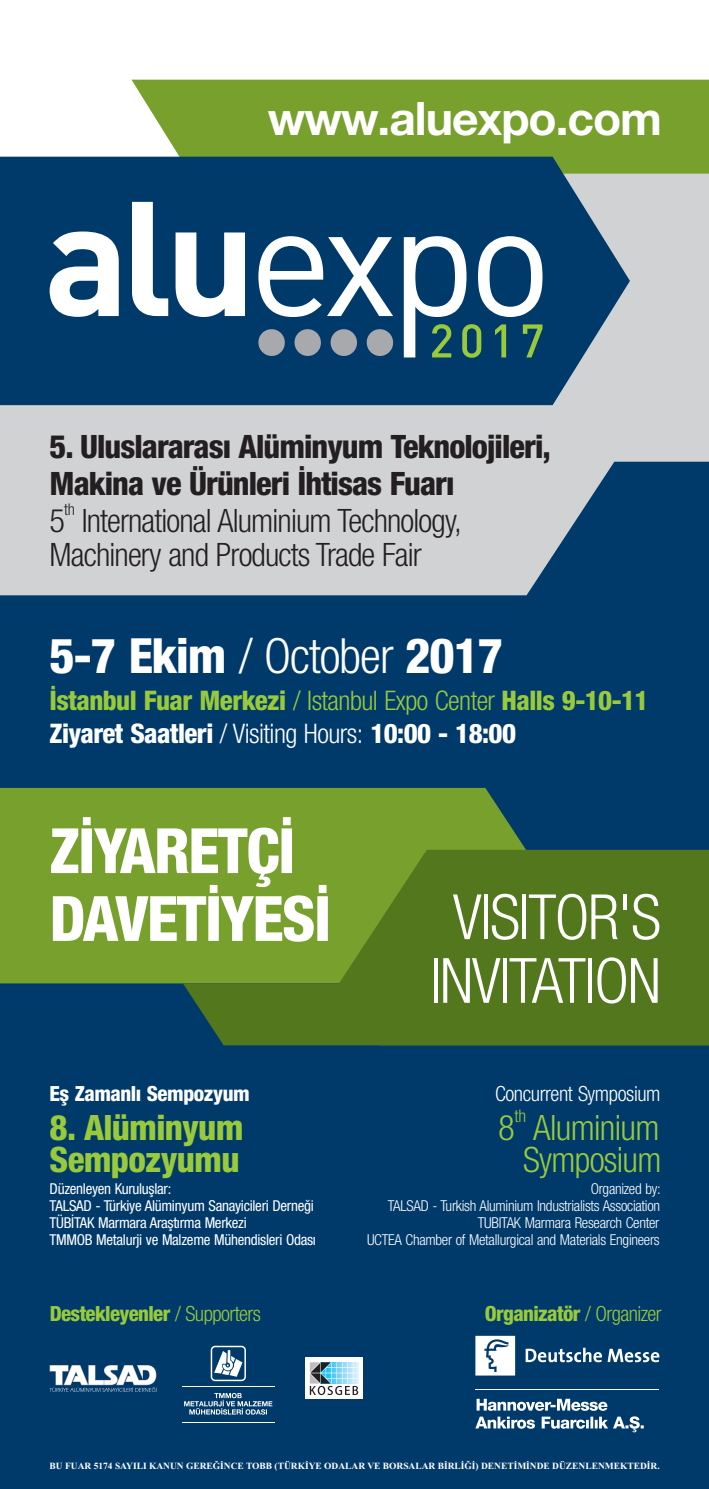
<style>
.page{position:relative;width:709px;height:1489px;background:#fff}
.page>*{position:absolute;margin:0;border:0;box-sizing:border-box;transform-origin:0 0}
.t1{font:800 condensed 62.5px/67.8px "Helvetica Neue LT Pro";letter-spacing:-.025em;color:#fff}
.t2{font:300 condensed 62.5px/63.5px "Helvetica Neue LT Pro";letter-spacing:-.025em;color:#fff;text-align:center}
.t3{font:800 condensed 48.5px "Helvetica Neue LT Pro";letter-spacing:-.02em;color:#fff}
.t4{font:700 46.25px "Helvetica Neue LT Pro";letter-spacing:-.02em;color:#fff}
.t5{font:800 condensed 35px/32px "Helvetica Neue LT Pro";letter-spacing:-.02em;color:#99ca3b}
.t6{font:300 condensed 35px/32px "Helvetica Neue LT Pro";letter-spacing:-.02em;color:#99ca3b;text-align:right}
.t7{font:800 condensed 32.25px/37px "Helvetica Neue LT Pro";letter-spacing:-.03em;color:#231f20}
.t8{font:300 condensed 32.25px/34.8px "Helvetica Neue LT Pro";letter-spacing:-.025em;color:#231f20}
.t9{font:800 condensed 27px/32.5px "Helvetica Neue LT Pro";letter-spacing:-.02em;color:#99ca3b}
.t10{font:800 condensed 21px "Helvetica Neue LT Pro";letter-spacing:-.03em;color:#99ca3b}
.t11{font:300 condensed 21px "Helvetica Neue LT Pro";letter-spacing:-.02em;color:#fff}
.t12{font:800 condensed 21px "Helvetica Neue LT Pro";letter-spacing:-.02em;color:#fff}
.t13{font:300 condensed 17.5px "Helvetica Neue LT Pro";color:#99ca3b}
.t14{font:300 condensed 16.25px "Helvetica Neue LT Pro";color:#231f20}
.t15{font:300 condensed 15px/17.2px "Helvetica Neue LT Pro";letter-spacing:-.02em;color:#fff;text-align:right}
.t16{font:condensed 15px/17.2px "Helvetica Neue LT Pro";letter-spacing:-.02em;color:#fff}
.t17{font:700 9.5px "Times New Roman";color:#fff}
.s1{font-weight:300}
.s2{color:#fff}
.s3{font-weight:300;color:#fff}
</style>
<div class="page">
<div style="left:0;top:0;width:709px;height:1488px;background:#003a6b"></div>
<div style="left:0;top:0;width:709px;height:281px;background:#fff"></div>
<svg style="left:475px;top:1398px;width:168px;height:34px"></svg>
<svg style="left:525px;top:1347px;width:134px;height:15px"></svg>
<svg style="left:475px;top:1335px;width:40px;height:40px"></svg>
<hr style="left:475px;top:1388px;width:184px;height:1px;background:#fff">
<div style="left:131px;top:80px;width:578px;height:94px;background:#77a02d"></div>
<svg style="left:0;top:174px;width:709px;height:421px;fill:#d1d2d4"></svg>
<svg style="left:0;top:157px;width:630px;height:248px;fill:#003a6b"></svg>
<svg style="left:50px;top:202px;width:195px;height:115px"></svg>
<svg style="left:258px;top:236px;width:284px;height:122px"></svg>
<div style="left:0;top:787px;width:526px;height:196px;background:#77a02d"></div>
<svg style="left:339px;top:849px;width:370px;height:134px;fill:#53771d"></svg>
<div style="left:183px;top:983px;width:526px;height:62px;background:#53771d"></div>
<svg style="left:184px;top:1393px;width:88px;height:21px"></svg>
<svg style="left:211px;top:1345px;width:35px;height:35px"></svg>
<hr style="left:182px;top:1385px;width:92px;height:1px;background:#fff">
<hr style="left:182px;top:1421px;width:92px;height:1px;background:#fff">
<svg style="left:50px;top:1365px;width:107px;height:26px"></svg>
<div style="left:305px;top:1357px;width:58px;height:41px;background:#fff"></div>
<svg style="left:310px;top:1362px;width:48px;height:32px"></svg>
<h3 class="t4" style="left:268px;top:101px;width:395px">www.aluexpo.com</h3>
<h3 class="t7" style="left:50px;top:432px;width:503px">5. Uluslararası Alüminyum Teknolojileri,<br>Makina ve Ürünleri İhtisas Fuarı</h3>
<h3 class="t8" style="left:50px;top:507px;width:374px">5<br>Machinery and Products Trade Fair</h3>
<p class="t14" style="left:64px;top:503px;width:12px">th</p>
<h3 class="t8" style="left:82px;top:507px;width:382px">International Aluminium Technology,</h3>
<h2 class="t3" style="left:50px;top:638px;width:455px">5-7 Ekim <span class="s1">/ October</span> 2017</h2>
<h3 class="t9" style="left:50px;top:688px;width:600px">İstanbul Fuar Merkezi <span class="s1">/ Istanbul Expo Center</span> Halls 9-10-11<br><span class="s2">Ziyaret Saatleri</span> <span class="s3">/ Visiting Hours:</span> <span class="s2">10:00 - 18:00</span></h3>
<h1 class="t1" style="left:50px;top:825px;width:283px">ZİYARETÇİ<br>DAVETİYESİ</h1>
<h3 class="t12" style="left:50px;top:1085px;width:201px">Eş Zamanlı Sempozyum</h3>
<h3 class="t5" style="left:50px;top:1116px;width:195px">8. Alüminyum<br>Sempozyumu</h3>
<p class="t16" style="left:50px;top:1181px;width:268px">Düzenleyen Kuruluşlar:<br>TALSAD - Türkiye Alüminyum Sanayicileri Derneği TÜBİTAK Marmara Araştırma Merkezi<br>TMMOB Metalurji ve Malzeme Mühendisleri Odası</p>
<h3 class="t10" style="left:50px;top:1305px;width:212px">Destekleyenler <span class="s1">/ Supporters</span></h3>
<h1 class="t2" style="left:430px;top:894px;width:233px">VISITOR'S<br>INVITATION</h1>
<h3 class="t11" style="left:495px;top:1085px;width:167px">Concurrent Symposium</h3>
<p class="t13" style="left:514px;top:1109px;width:13px">th</p>
<h3 class="t6" style="left:498px;top:1116px;width:165px">8 Aluminium<br>Symposium</h3>
<p class="t15" style="left:367px;top:1181px;width:295px">Organized by:<br>TALSAD - Turkish Aluminium Industrialists Association TUBITAK Marmara Research Center<br>UCTEA Chamber of Metallurgical and Materials Engineers</p>
<h3 class="t10" style="left:485px;top:1305px;width:178px">Organizatör <span class="s1">/ Organizer</span></h3>
<p class="t17" style="left:50px;top:1462px;width:611px">BU FUAR 5174 SAYILI KANUN GEREĞİNCE TOBB (TÜRKİYE ODALAR VE BORSALAR BİRLİĞİ) DENETİMİNDE DÜZENLENMEKTEDİR.</p>
</div>
